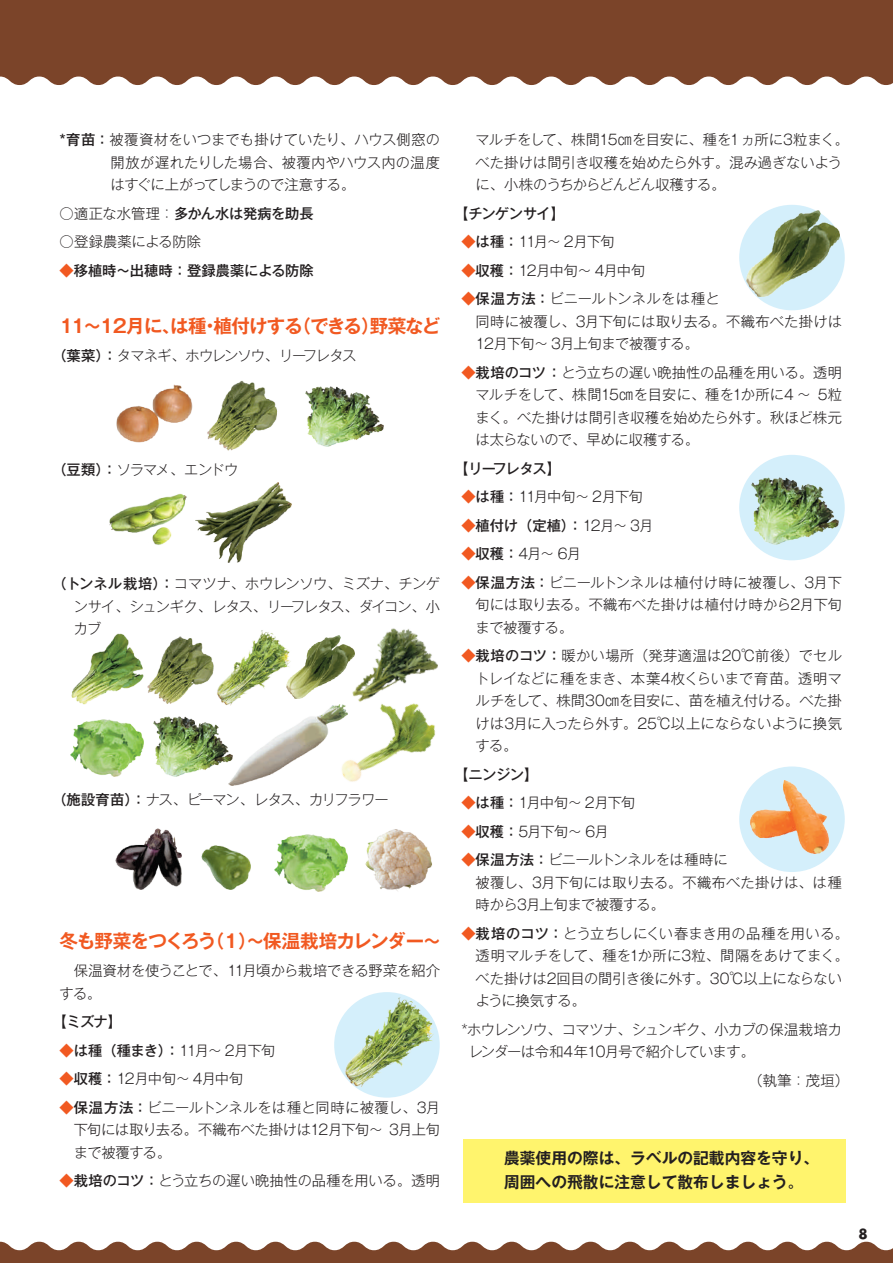
<style>
.page{position:relative;width:893px;height:1263px;background:#fff}
.page>*{position:absolute;margin:0;border:0;box-sizing:border-box;transform-origin:0 0}
.t1{font:700 18.6px "Gothic MB101 Pr 6 N De";letter-spacing:-.04em;color:#f15921}
.t2{font:700 18.6px "Gothic MB101 Pr 6 N De";letter-spacing:-.02em;color:#f15921}
.t3{font:700 18.6px "Gothic MB101 Pr 6 N De";letter-spacing:-.06em;color:#f15921}
.t4{font:700 18.6px "Gothic MB101 Pr 6 N De";letter-spacing:-.075em;color:#f15921}
.t5{font:700 15.75px/24px "Gothic MB101 Pr 6 N De";color:#231f20}
.t6{font:300 14.25px/22.5px "Gothic MB101 Pr 6 N";letter-spacing:-.02em;color:#231f20;text-align:justify}
.t7{font:300 14.25px/22.5px "Gothic MB101 Pr 6 N";color:#231f20}
.t8{font:500 14.25px "Gothic MB101 Pr 6 N";letter-spacing:-.025em;color:#231f20}
.t9{font:300 14.25px/22.5px "Gothic MB101 Pr 6 N";letter-spacing:-.04em;color:#231f20}
.t10{font:300 14.25px/28.5px "Gothic MB101 Pr 6 N";letter-spacing:-.055em;color:#231f20}
.t11{font:300 14.25px "Gothic MB101 Pr 6 N";letter-spacing:-.065em;color:#231f20}
.t12{font:300 14.25px "Gothic MB101 Pr 6 N";letter-spacing:-.09em;color:#231f20}
.t13{font:300 14.25px "Gothic MB101 Pr 6 N";letter-spacing:-.075em;color:#231f20}
.t14{font:500 14.25px "Gothic MB101 Pr 6 N";letter-spacing:.005em;color:#231f20}
.t15{font:300 14.25px "Gothic MB101 Pr 6 N";letter-spacing:-.07em;color:#231f20}
.t16{font:13.5px "Futura Koyu";color:#231f20}
.s1{font-weight:500}
.s2{font-weight:300}
.s3{color:#f15921}
.s4{font-weight:500;color:#f15921}
</style>
<div class="page">
<div style="left:0;top:0;width:893px;height:85px;background:#7b4429"></div>
<div style="left:463px;top:1139px;width:382px;height:63px;background:#fff46d"></div>
<svg style="left:0;top:1242px;width:893px;height:21px"></svg>
<div style="left:334px;top:992px;width:106px;height:106px;background:#d4effb;border-radius:50%"></div>
<img style="left:344px;top:996px;width:91px;height:92px">
<div style="left:739px;top:205px;width:106px;height:105px;background:#d4effb;border-radius:50%"></div>
<div style="left:739px;top:455px;width:106px;height:105px;background:#d4effb;border-radius:50%"></div>
<div style="left:739px;top:766px;width:106px;height:106px;background:#d4effb;border-radius:50%"></div>
<img style="left:337px;top:628px;width:101px;height:56px">
<img style="left:207px;top:381px;width:71px;height:70px">
<img style="left:158px;top:636px;width:56px;height:81px">
<img style="left:71px;top:633px;width:87px;height:91px">
<img style="left:229px;top:705px;width:90px;height:80px">
<img style="left:319px;top:684px;width:117px;height:98px">
<img style="left:195px;top:482px;width:97px;height:80px">
<img style="left:305px;top:386px;width:79px;height:60px">
<img style="left:154px;top:717px;width:78px;height:60px">
<img style="left:752px;top:478px;width:86px;height:66px">
<img style="left:116px;top:384px;width:77px;height:59px">
<img style="left:109px;top:493px;width:78px;height:52px">
<img style="left:217px;top:630px;width:69px;height:75px">
<img style="left:751px;top:780px;width:77px;height:74px">
<img style="left:286px;top:636px;width:69px;height:63px">
<img style="left:747px;top:211px;width:92px;height:85px">
<img style="left:201px;top:846px;width:50px;height:43px">
<img style="left:70px;top:720px;width:73px;height:57px">
<img style="left:274px;top:835px;width:73px;height:57px">
<img style="left:116px;top:829px;width:65px;height:61px">
<img style="left:365px;top:829px;width:67px;height:62px">
<p class="t6" style="left:111px;top:127px;width:331px;text-indent:-51px"><span class="s1">*育苗：</span>被覆資材をいつまでも掛けていたり、ハウス側窓の開放が遅れたりした場合、被覆内やハウス内の温度はすぐに上がってしまうので注意する。</p>
<p class="t8" style="left:60px;top:201px;width:256px"><span class="s2">○適正な水管理：</span>多かん水は発病を助長</p>
<p class="t6" style="left:60px;top:229px;width:143px">○登録農薬による防除</p>
<p class="t14" style="left:60px;top:258px;width:256px"><span class="s3">◆</span>移植時～出穂時：登録農薬による防除</p>
<h1 class="t4" style="left:293px;top:310px;width:149px">（できる野菜など</h1>
<h1 class="t1" style="left:361px;top:310px;width:20px">）</h1>
<h1 class="t1" style="left:60px;top:310px;width:245px">11～12月には種•植付けする</h1>
<h1 class="t1" style="left:162px;top:310px;width:20px">、</h1>
<p class="t13" style="left:52px;top:344px;width:306px"><span class="s1">（葉菜：）</span>タマネギ、ホウレンソウ、リーフレタス</p>
<p class="t15" style="left:52px;top:458px;width:187px"><span class="s1">（豆類：）</span>ソラマメ、エンドウ</p>
<p class="t6" style="left:74px;top:571px;width:368px;text-indent:-21px"><span class="s1">（トンネル栽培：）</span>コマツナ、ホウレンソウ、ミズナ、チンゲンサイ、シュンギク、レタス、リーフレタス、ダイコン、小カブ</p>
<p class="t12" style="left:52px;top:788px;width:338px"><span class="s1">（施設育苗：）</span>ナス、ピーマン、レタス、カリフラワー</p>
<h1 class="t2" style="left:206px;top:925px;width:237px">（1）～保温栽培カレンダー~</h1>
<h1 class="t3" style="left:60px;top:925px;width:158px">冬も野菜をつくろう</h1>
<p class="t6" style="left:60px;top:958px;width:382px">　保温資材を使うことで、11月頃から栽培できる野菜を紹介する。</p>
<p class="t8" style="left:52px;top:1010px;width:71px">【ミズナ【</p>
<p class="t6" style="left:165px;top:1038px;width:112px"><span class="s1">：</span>11月～ 2月下旬</p>
<p class="t8" style="left:60px;top:1038px;width:114px"><span class="s3">◆</span>は種（種まき）</p>
<p class="t11" style="left:60px;top:1067px;width:186px"><span class="s4">◆</span><span class="s1">収穫：</span>12月中旬～ 4月中旬</p>
<p class="t6" style="left:74px;top:1095px;width:368px;text-indent:-14px"><span class="s4">◆</span><span class="s1">保温方法：</span>ビニールトンネルをは種と同時に被覆し、3月下旬には取り去る。不織布べた掛けは12月下旬～ 3月上旬まで被覆する。</p>
<p class="t6" style="left:60px;top:1168px;width:382px"><span class="s4">◆</span><span class="s1">栽培のコツ：</span>とう立ちの遅い晩抽性の品種を用いる。透明</p>
<p class="t6" style="left:476px;top:127px;width:375px;text-align:left">マルチをして、株間15㎝を目安に、種を1ヵ所に3粒まく。べた掛けは間引き収穫を始めたら外す。混み過ぎないように、小株のうちからどんどん収穫する。</p>
<p class="t8" style="left:454px;top:201px;width:112px">【チンゲンサイ【</p>
<p class="t6" style="left:461px;top:229px;width:155px"><span class="s4">◆</span><span class="s1">は種：</span>11月～ 2月下旬</p>
<p class="t11" style="left:461px;top:258px;width:186px"><span class="s4">◆</span><span class="s1">収穫：</span>12月中旬～ 4月中旬</p>
<p class="t6" style="left:476px;top:286px;width:368px;text-align:left;text-indent:-14px"><span class="s4">◆</span><span class="s1">保温方法：</span>ビニールトンネルをは種と<br>同時に被覆し、3月下旬には取り去る。不織布べた掛けは<br>12月下旬～ 3月上旬まで被覆する。</p>
<p class="t6" style="left:461px;top:360px;width:382px;text-align:right"><span class="s4">◆</span><span class="s1">栽培のコツ：</span>とう立ちの遅い晩抽性の品種を用いる。透明<br>5粒</p>
<p class="t6" style="left:476px;top:382px;width:368px;text-align:left">マルチをして、株間15㎝を目安に、種を1か所に4 ～<br>まく。べた掛けは間引き収穫を始めたら外す。秋ほど株元は太らないので、早めに収穫する。</p>
<p class="t8" style="left:454px;top:456px;width:108px">【リーフレタス【</p>
<p class="t10" style="left:568px;top:481px;width:87px;text-indent:-107px"><span class="s4">◆</span><span class="s1">は種：</span>11月中旬～ 2月下旬<span class="s1">：</span>12月～ 3月</p>
<p class="t8" style="left:461px;top:513px;width:115px"><span class="s3">◆</span>植付け（定植）</p>
<p class="t6" style="left:461px;top:541px;width:121px"><span class="s4">◆</span><span class="s1">収穫：</span>4月～ 6月</p>
<p class="t6" style="left:476px;top:570px;width:368px;text-indent:-14px"><span class="s4">◆</span><span class="s1">保温方法：</span>ビニールトンネルは植付け時に被覆し、3月下旬には取り去る。不織布べた掛けは植付け時から2月下旬まで被覆する。</p>
<p class="t6" style="left:476px;top:643px;width:368px;text-indent:-14px"><span class="s4">◆</span><span class="s1">栽培のコツ：</span>暖かい場所（発芽適温は20℃前後）でセルトレイなどに種をまき、本葉4枚くらいまで育苗。透明マルチをして、株間30㎝を目安に、苗を植え付ける。べた掛けは3月に入ったら外す。25℃以上にならないように換気する。</p>
<p class="t8" style="left:454px;top:762px;width:86px">【ニンジン【</p>
<p class="t10" style="left:461px;top:787px;width:176px"><span class="s4">◆</span><span class="s1">は種：</span>1月中旬～ 2月下旬</p>
<p class="t6" style="left:461px;top:819px;width:149px"><span class="s4">◆</span><span class="s1">収穫：</span>5月下旬～ 6月</p>
<p class="t6" style="left:476px;top:847px;width:368px;text-align:left;text-indent:-14px"><span class="s4">◆</span><span class="s1">保温方法：</span>ビニールトンネルをは種時に<br>被覆し、3月下旬には取り去る。不織布べた掛けは、は種時から3月上旬まで被覆する。</p>
<p class="t7" style="left:476px;top:921px;width:375px;text-indent:-14px"><span class="s4">◆</span><span class="s1">栽培のコツ：</span>とう立ちしにくい春まき用の品種を用いる。透明マルチをして、種を1か所に3粒、間隔をあけてまく。べた掛けは2回目の間引き後に外す。30℃以上にならないように換気する。</p>
<p class="t9" style="left:469px;top:1017px;width:375px;text-indent:-7px">*ホウレンソウ、コマツナ、シュンギク、小カブの保温栽培カレンダーは令和4年10月号で紹介しています。</p>
<p class="t6" style="left:748px;top:1068px;width:102px">（執筆：茂垣(</p>
<p class="t5" style="left:504px;top:1145px;width:316px">農薬使用の際は、ラベルの記載内容を守り、周囲への飛散に注意して散布しましょう。</p>
<p class="t16" style="left:859px;top:1225px;width:11px">8</p>
</div>
